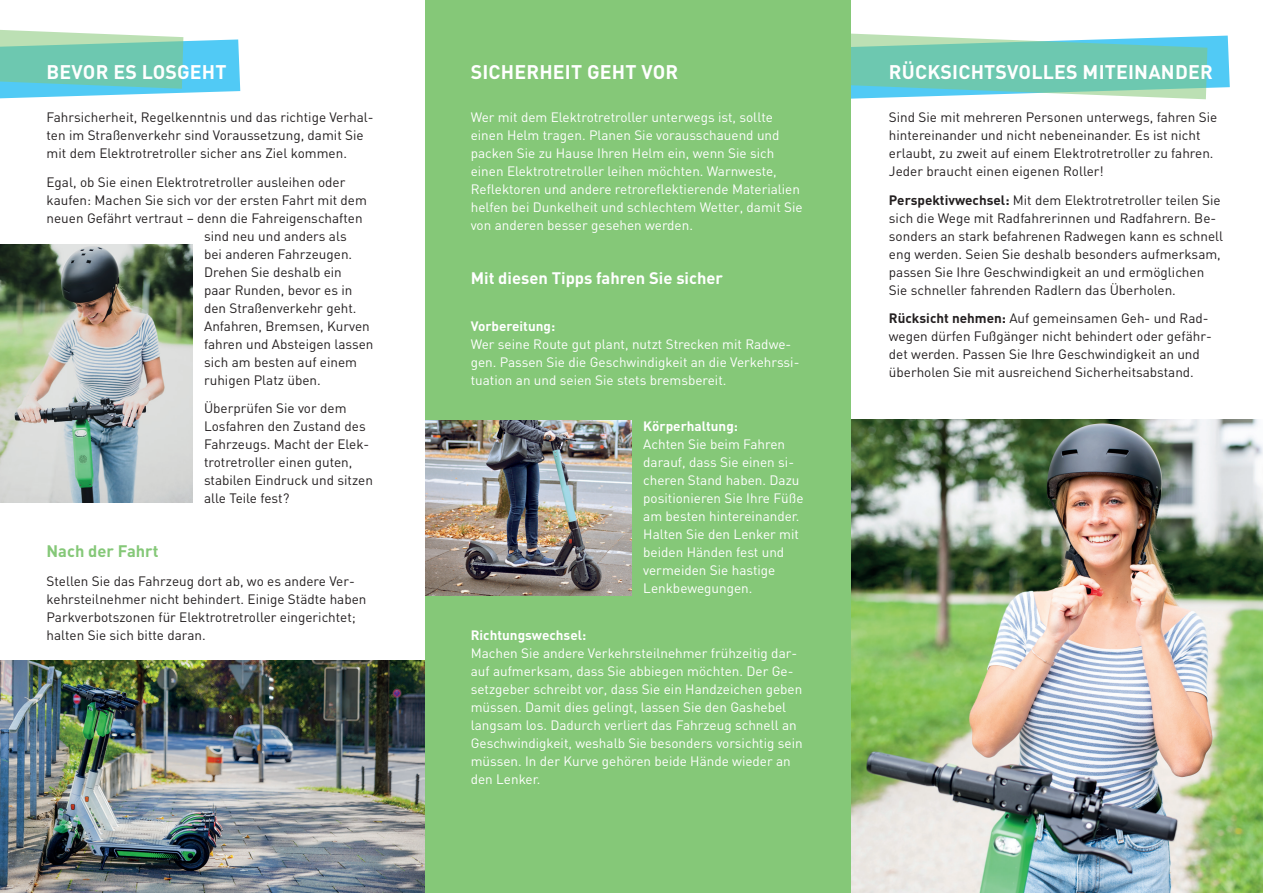
<style>
.page{position:relative;width:1263px;height:893px;background:#fff}
.page>*{position:absolute;margin:0;border:0;box-sizing:border-box;transform-origin:0 0}
.t1{font:700 19.5px "DIN";letter-spacing:.01em;color:#fff}
.t2{font:700 16.5px "DIN";color:#fff}
.t3{font:700 16.5px "DIN";color:#85c878}
.t4{font:13.5px/18px "DIN";color:#231f20}
.t5{font:13.5px/18px "DIN";color:#fff}
.t6{font:700 13.5px "DIN";color:#fff}
.s1{font-weight:700}
</style>
<div class="page">
<img style="left:850px;top:420px;width:413px;height:473px">
<img style="left:0;top:661px;width:425px;height:232px">
<svg style="left:0;top:30px;width:240px;height:68px;background:#7fd2ce"></svg>
<img style="left:0;top:244px;width:192px;height:259px">
<svg style="left:850px;top:32px;width:380px;height:67px;background:#85d2c4"></svg>
<div style="left:425px;top:0;width:425px;height:893px;background:#85c878"></div>
<img style="left:425px;top:421px;width:206px;height:174px">
<p class="t1" style="left:47px;top:59px;width:182px">BEVOR ES LOSGEHT</p>
<p class="t4" style="left:47px;top:108px;width:328px">Fahrsicherheit, Regelkenntnis und das richtige Verhal&shy;ten im Straßenverkehr sind Voraussetzung, damit Sie mit dem Elektrotretroller sicher ans Ziel kommen.</p>
<p class="t4" style="left:47px;top:173px;width:300px">Egal, ob Sie einen Elektrotretroller ausleihen oder</p>
<p class="t4" style="left:47px;top:191px;width:322px">kaufen: Machen Sie sich vor der ersten Fahrt mit dem</p>
<p class="t4" style="left:47px;top:209px;width:318px">neuen Gefährt vertraut – denn die Fahreigenschaften</p>
<p class="t4" style="left:204px;top:227px;width:144px">sind neu und anders als</p>
<p class="t4" style="left:204px;top:245px;width:150px">bei anderen Fahrzeugen.</p>
<p class="t4" style="left:204px;top:263px;width:139px">Drehen Sie deshalb ein</p>
<p class="t4" style="left:204px;top:281px;width:150px">paar Runden, bevor es in</p>
<p class="t4" style="left:204px;top:299px;width:154px">den Straßenverkehr geht.</p>
<p class="t4" style="left:204px;top:317px;width:167px">Anfahren, Bremsen, Kurven</p>
<p class="t4" style="left:204px;top:335px;width:171px">fahren und Absteigen lassen</p>
<p class="t4" style="left:204px;top:353px;width:155px">sich am besten auf einem</p>
<p class="t4" style="left:204px;top:371px;width:118px">ruhigen Platz üben.</p>
<p class="t4" style="left:204px;top:399px;width:170px">Überprüfen Sie vor dem<br>Losfahren den Zustand des<br>Fahrzeugs. Macht der Elek&shy;trotretroller einen guten, stabilen Eindruck und sitzen alle Teile fest?</p>
<p class="t3" style="left:47px;top:540px;width:114px">Nach der Fahrt</p>
<p class="t4" style="left:47px;top:572px;width:321px">Stellen Sie das Fahrzeug dort ab, wo es andere Ver&shy;kehrsteilnehmer nicht behindert. Einige Städte haben Parkverbotszonen für Elektrotretroller eingerichtet; halten Sie sich bitte daran.</p>
<p class="t1" style="left:471px;top:59px;width:209px">SICHERHEIT GEHT VOR</p>
<p class="t5" style="left:471px;top:108px;width:333px">Wer mit dem Elektrotretroller unterwegs ist, sollte einen Helm tragen. Planen Sie vorausschauend und packen Sie zu Hause Ihren Helm ein, wenn Sie sich einen Elektrotretroller leihen möchten. Warnweste, Reflektoren und andere retroreflektierende Materialien helfen bei Dunkelheit und schlechtem Wetter, damit Sie von anderen besser gesehen werden.</p>
<p class="t2" style="left:471px;top:267px;width:254px">Mit diesen Tipps fahren Sie sicher</p>
<p class="t6" style="left:471px;top:317px;width:86px">Vorbereitung:</p>
<p class="t5" style="left:471px;top:335px;width:330px">Wer seine Route gut plant, nutzt Strecken mit Radwe&shy;gen. Passen Sie die Geschwindigkeit an die Verkehrssi&shy;tuation an und seien Sie stets bremsbereit.</p>
<p class="t6" style="left:643px;top:418px;width:96px">Körperhaltung:</p>
<p class="t5" style="left:643px;top:435px;width:162px">Achten Sie beim Fahren darauf, dass Sie einen si&shy;cheren Stand haben. Dazu positionieren Sie Ihre Füße am besten hintereinander.<br>Halten Sie den Lenker mit beiden Händen fest und vermeiden Sie hastige<br>Lenkbewegungen.</p>
<p class="t6" style="left:471px;top:626px;width:117px">Richtungswechsel:</p>
<p class="t5" style="left:471px;top:644px;width:333px">Machen Sie andere Verkehrsteilnehmer frühzeitig dar&shy;auf aufmerksam, dass Sie abbiegen möchten. Der Ge&shy;setzgeber schreibt vor, dass Sie ein Handzeichen geben müssen. Damit dies gelingt, lassen Sie den Gashebel langsam los. Dadurch verliert das Fahrzeug schnell an Geschwindigkeit, weshalb Sie besonders vorsichtig sein müssen. In der Kurve gehören beide Hände wieder an den Lenker.</p>
<p class="t1" style="left:889px;top:59px;width:325px">RÜCKSICHTSVOLLES MITEINANDER</p>
<p class="t4" style="left:889px;top:108px;width:330px">Sind Sie mit mehreren Personen unterwegs, fahren Sie hintereinander und nicht nebeneinander. Es ist nicht erlaubt, zu zweit auf einem Elektrotretroller zu fahren.<br>Jeder braucht einen eigenen Roller!</p>
<p class="t4" style="left:889px;top:191px;width:336px"><span class="s1">Perspektivwechsel:</span> Mit dem Elektrotretroller teilen Sie sich die Wege mit Radfahrerinnen und Radfahrern. Be&shy;sonders an stark befahrenen Radwegen kann es schnell eng werden. Seien Sie deshalb besonders aufmerksam, passen Sie Ihre Geschwindigkeit an und ermöglichen Sie schneller fahrenden Radlern das Überholen.</p>
<p class="t4" style="left:889px;top:309px;width:324px"><span class="s1">Rücksicht nehmen:</span> Auf gemeinsamen Geh- und Rad&shy;wegen dürfen Fußgänger nicht behindert oder gefähr&shy;det werden. Passen Sie Ihre Geschwindigkeit an und überholen Sie mit ausreichend Sicherheitsabstand.</p>
</div>
